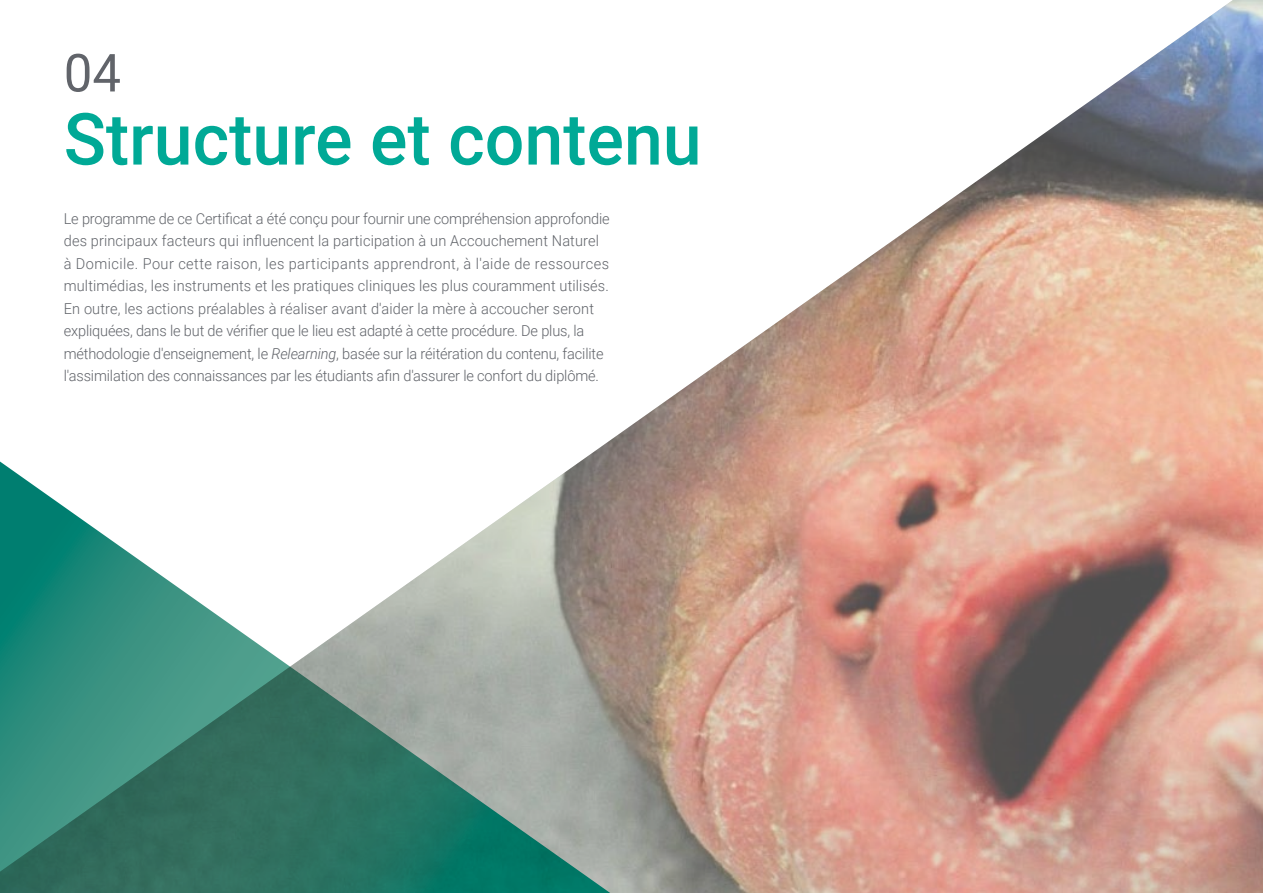
<style>
.page{position:relative;width:1263px;height:893px;background:#fff}
.page>*{position:absolute;margin:0;border:0;box-sizing:border-box;transform-origin:0 0}
.t1{font:500 72px "Roboto";color:#00a996}
.t2{font:52.5px "Roboto";color:#61646a}
.t3{font:300 15px/22.5px "Roboto";color:#61646a}
.s1{font-style:italic}
</style>
<div class="page">
<img style="left:602px;top:0;width:661px;height:893px">
<svg style="left:0;top:446px;width:640px;height:447px"></svg>
<h2 class="t2" style="left:64px;top:36px;width:59px">04</h2>
<h1 class="t1" style="left:64px;top:89px;width:639px">Structure et contenu</h1>
<p class="t3" style="left:64px;top:207px;width:547px">Le programme de ce Certificat a été conçu pour fournir une compréhension approfondie des principaux facteurs qui influencent la participation à un Accouchement Naturel à Domicile. Pour cette raison, les participants apprendront, à l'aide de ressources multimédias, les instruments et les pratiques cliniques les plus couramment utilisés.<br>En outre, les actions préalables à réaliser avant d'aider la mère à accoucher seront expliquées, dans le but de vérifier que le lieu est adapté à cette procédure. De plus, la méthodologie d'enseignement, le <span class="s1">Relearning</span>, basée sur la réitération du contenu, facilite l'assimilation des connaissances par les étudiants afin d'assurer le confort du diplômé.</p>
</div>
